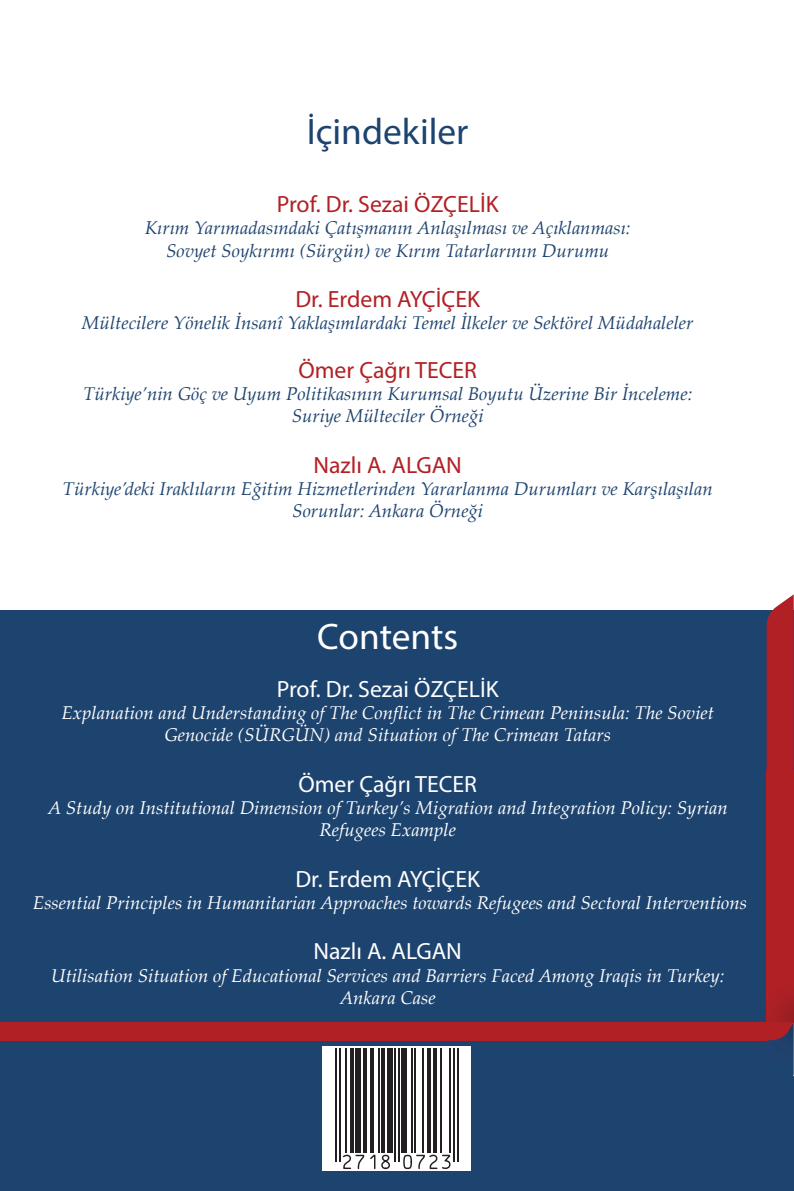
<style>
.page{position:relative;width:794px;height:1191px;background:#fff}
.page>*{position:absolute;margin:0;border:0;box-sizing:border-box;transform-origin:0 0}
.t1{font:700 36.93px "Champagne&Limousines";color:#1d436f}
.t2{font:700 36.93px "Champagne&Limousines";color:#fff}
.t3{font:700 23.45px "Champagne&Limousines";color:#b12025}
.t4{font:700 23.45px "Champagne&Limousines";color:#fff}
.t5{font:italic 18.55px/22.2px "Palatino Linotype";color:#fff;text-align:center}
.t6{font:italic 18.55px/22.2px "Palatino Linotype";color:#1d436f;text-align:center}
</style>
<div class="page">
<div style="left:0;top:610px;width:793px;height:580px;background:#1d436f"></div>
<div style="left:766px;top:770px;width:27px;height:252px;background:#b12025"></div>
<svg style="left:766px;top:595px;width:27px;height:175px;background:#b12c32"></svg>
<div style="left:0;top:1022px;width:766px;height:18px;background:#b12025"></div>
<img style="left:746px;top:967px;width:48px;height:108px">
<img style="left:766px;top:967px;width:27px;height:55px">
<img style="left:746px;top:1022px;width:20px;height:18px">
<svg style="left:766px;top:1022px;width:27px;height:18px"></svg>
<div style="left:322px;top:1046px;width:149px;height:124px;background:#fff"></div>
<hr style="left:335px;top:1048px;width:2px;height:114px;background:#231f20">
<hr style="left:339px;top:1048px;width:2px;height:114px;background:#231f20">
<hr style="left:344px;top:1048px;width:2px;height:104px;background:#231f20">
<hr style="left:350px;top:1048px;width:4px;height:104px;background:#231f20">
<div style="left:356px;top:1048px;width:5px;height:104px;background:#231f20"></div>
<hr style="left:363px;top:1048px;width:4px;height:104px;background:#231f20">
<hr style="left:370px;top:1048px;width:4px;height:104px;background:#231f20">
<hr style="left:378px;top:1048px;width:1px;height:104px;background:#231f20">
<hr style="left:381px;top:1048px;width:4px;height:104px;background:#231f20">
<div style="left:387px;top:1048px;width:5px;height:104px;background:#231f20"></div>
<hr style="left:394px;top:1048px;width:2px;height:114px;background:#231f20">
<hr style="left:398px;top:1048px;width:2px;height:114px;background:#231f20">
<div style="left:401px;top:1048px;width:6px;height:104px;background:#231f20"></div>
<hr style="left:411px;top:1048px;width:1px;height:104px;background:#231f20">
<hr style="left:414px;top:1048px;width:2px;height:104px;background:#231f20">
<hr style="left:422px;top:1048px;width:1px;height:104px;background:#231f20">
<hr style="left:427px;top:1048px;width:4px;height:104px;background:#231f20">
<hr style="left:433px;top:1048px;width:3px;height:104px;background:#231f20">
<hr style="left:440px;top:1048px;width:2px;height:104px;background:#231f20">
<hr style="left:449px;top:1048px;width:2px;height:104px;background:#231f20">
<hr style="left:453px;top:1048px;width:2px;height:114px;background:#231f20">
<hr style="left:457px;top:1048px;width:1px;height:114px;background:#231f20">
<svg style="left:343px;top:1154px;width:107px;height:15px"></svg>
<h1 class="t1" style="left:307px;top:110px;width:163px">İçindekiler</h1>
<p class="t3" style="left:277px;top:190px;width:223px">Prof. Dr. Sezai ÖZÇELİK</p>
<p class="t6" style="left:145px;top:219px;width:487px">Kırım Yarımadasındaki Çatışmanın Anlaşılması ve Açıklanması:<br>Sovyet Soykırımı (Sürgün) ve Kırım Tatarlarının Durumu</p>
<p class="t3" style="left:295px;top:285px;width:186px">Dr. Erdem AYÇİÇEK</p>
<p class="t6" style="left:82px;top:314px;width:613px">Mültecilere Yönelik İnsanî Yaklaşımlardaki Temel İlkeler ve Sektörel Müdahaleler</p>
<p class="t3" style="left:298px;top:356px;width:180px">Ömer Çağrı TECER</p>
<p class="t6" style="left:83px;top:385px;width:611px">Türkiye’nin Göç ve Uyum Politikasının Kurumsal Boyutu Üzerine Bir İnceleme:<br>Suriye Mülteciler Örneği</p>
<p class="t3" style="left:313px;top:451px;width:150px">Nazlı A. ALGAN</p>
<p class="t6" style="left:63px;top:479px;width:651px">Türkiye’deki Iraklıların Eğitim Hizmetlerinden Yararlanma Durumları ve Karşılaşılan<br>Sorunlar: Ankara Örneği</p>
<h1 class="t2" style="left:317px;top:614px;width:142px">Contents</h1>
<p class="t4" style="left:277px;top:675px;width:223px">Prof. Dr. Sezai ÖZÇELİK</p>
<p class="t5" style="left:61px;top:704px;width:654px">Explanation and Understanding of The Conflict in The Crimean Peninsula: The Soviet<br>Genocide (SÜRGÜN) and Situation of The Crimean Tatars</p>
<p class="t4" style="left:298px;top:770px;width:180px">Ömer Çağrı TECER</p>
<p class="t5" style="left:48px;top:798px;width:681px">A Study on Institutional Dimension of Turkey’s Migration and Integration Policy: Syrian<br>Refugees Example</p>
<p class="t4" style="left:295px;top:865px;width:186px">Dr. Erdem AYÇİÇEK</p>
<p class="t5" style="left:33px;top:893px;width:716px">Essential Principles in Humanitarian Approaches towards Refugees and Sectoral Interventions</p>
<p class="t4" style="left:313px;top:937px;width:150px">Nazlı A. ALGAN</p>
<p class="t5" style="left:51px;top:966px;width:674px">Utilisation Situation of Educational Services and Barriers Faced Among Iraqis in Turkey:<br>Ankara Case</p>
</div>
